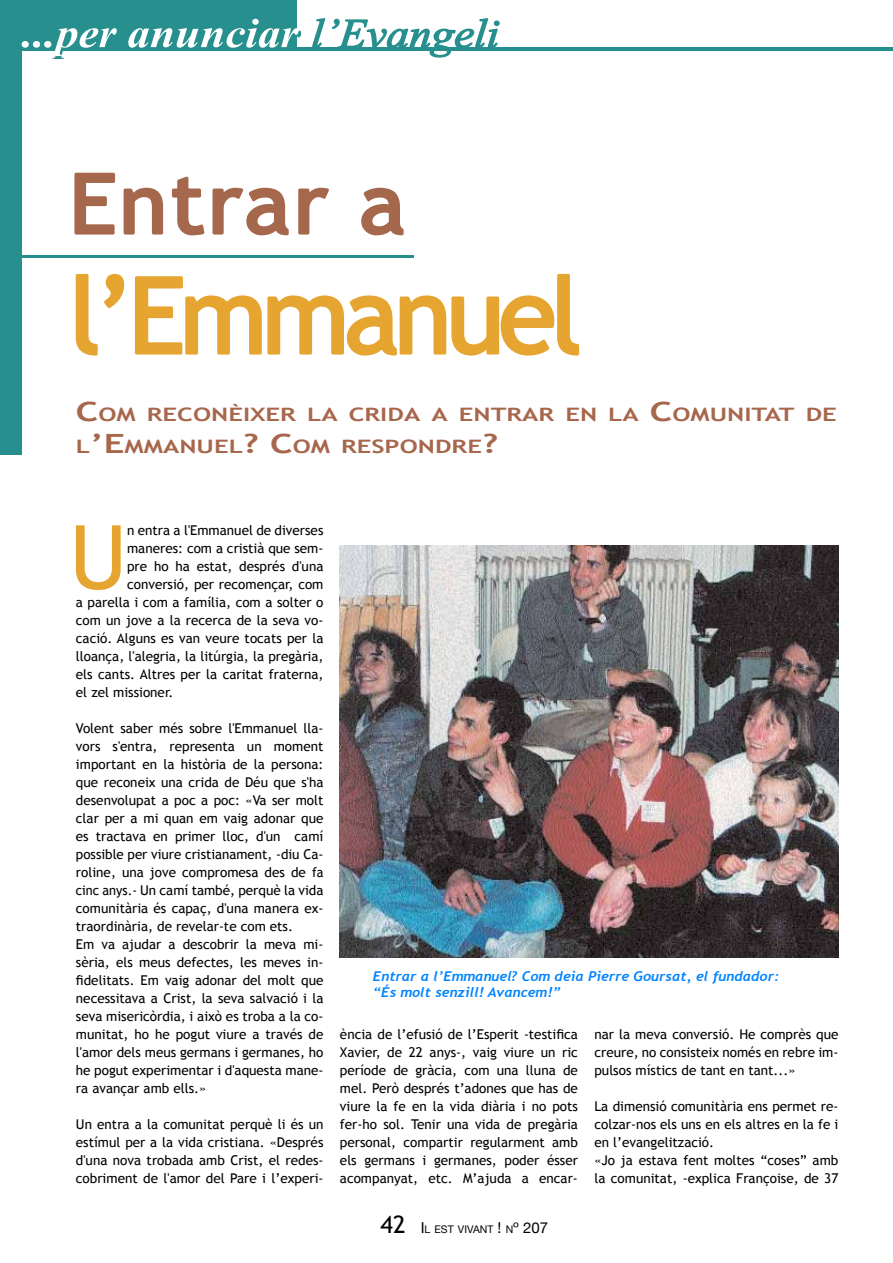
<style>
.page{position:relative;width:893px;height:1263px;background:#fff}
.page>*{position:absolute;margin:0;border:0;box-sizing:border-box;transform-origin:0 0}
.t1{font:105.3px "Trebuchet MS";letter-spacing:-.05em;color:#e6a531}
.t2{font:88.95px "Trebuchet MS";color:#e6a531}
.t3{font:82.2px "Trebuchet MS";letter-spacing:.03em;color:#a5684c;scale:1.07 1}
.t4{font:700 51.9px "Vijaya";color:#fff;scale:1.08 1}
.t5{font:700 18.6px/32.2px "Trebuchet MS";color:#a7674c;scale:1.39 1}
.t6{font:13.5px/18px "Trebuchet MS";color:#000;text-align:justify}
.t7{font:italic 700 13.5px/16.2px "Trebuchet";color:#0084ff;scale:1.05 1}
.t8{font:10.5px "Helvetica Neue";color:#000}
.s1{font-weight:400;color:#278f8e}
.s2{font-size:26.55px}
.s3{font-family:"Trebuchet MS";font-size:24px}
.s4{font-size:15px}
</style>
<div class="page">
<hr style="left:0;top:48px;width:893px;height:3px;background:#278f8e">
<div style="left:0;top:0;width:21px;height:454px;background:#278f8e"></div>
<div style="left:0;top:0;width:297px;height:50px;background:#278f8e"></div>
<svg style="left:74px;top:172px;width:215px;height:64px"></svg>
<svg style="left:298px;top:187px;width:31px;height:48px"></svg>
<svg style="left:361px;top:187px;width:43px;height:49px"></svg>
<svg style="left:75px;top:273px;width:50px;height:83px"></svg>
<svg style="left:134px;top:273px;width:446px;height:83px"></svg>
<svg style="left:311px;top:18px;width:190px;height:40px"></svg>
<svg style="left:53px;top:30px;width:248px;height:28px"></svg>
<hr style="left:0;top:255px;width:413px;height:2px;background:#278f8e">
<img style="left:340px;top:546px;width:499px;height:411px">
<h3 class="t4" style="left:22px;top:-8px;width:443px">...per anunciar <span class="s1">l’Evangeli</span></h3>
<h3 class="t3" style="left:70px;top:156px;width:315px">Entrar a</h3>
<h1 class="t1" style="left:70px;top:254px;width:514px">l’Emmanuel</h1>
<h3 class="t5" style="left:76px;top:398px;width:549px"><span class="s2">C</span>OM RECONÈIXER LA CRIDA A ENTRAR EN LA <span class="s2">C</span>OMUNITAT DE<br>L<span class="s2">’E</span>MMANUEL<span class="s2">? C</span>OM RESPONDRE<span class="s2">?</span></h3>
<h2 class="t2" style="left:69px;top:505px;width:59px">U</h2>
<p class="t6" style="left:127px;top:521px;width:198px">n entra a l'Emmanuel de diverses</p>
<p class="t6" style="left:127px;top:539px;width:198px">maneres: com a cristià que sem-</p>
<p class="t6" style="left:127px;top:557px;width:198px">pre ho ha estat, després d'una</p>
<p class="t6" style="left:127px;top:575px;width:198px">conversió, per recomençar, com</p>
<p class="t6" style="left:76px;top:593px;width:249px">a parella i com a família, com a solter o</p>
<p class="t6" style="left:76px;top:611px;width:249px">com un jove a la recerca de la seva vo-</p>
<p class="t6" style="left:76px;top:629px;width:249px">cació. Alguns es van veure tocats per la</p>
<p class="t6" style="left:76px;top:647px;width:249px">lloança, l'alegria, la litúrgia, la pregària,</p>
<p class="t6" style="left:76px;top:665px;width:249px">els cants. Altres per la caritat fraterna,</p>
<p class="t6" style="left:76px;top:683px;width:99px">el zel missioner.</p>
<p class="t6" style="left:76px;top:719px;width:249px;text-align:left">Volent saber més sobre l'Emmanuel lla&shy;vors s'entra, representa un moment important en la història de la persona: que reconeix una crida de Déu que s'ha desenvolupat a poc a poc: «Va ser molt clar per a mi quan em vaig adonar que es tractava en primer lloc, d'un camí possible per viure cristianament, -diu Ca&shy;roline, una jove compromesa des de fa cinc anys.- Un camí també, perquè la vida comunitària és capaç, d'una manera ex&shy;traordinària, de revelar-te com ets.<br>Em va ajudar a descobrir la meva mi&shy;sèria, els meus defectes, les meves in&shy;fidelitats. Em vaig adonar del molt que necessitava a Crist, la seva salvació i la seva misericòrdia, i això es troba a la co&shy;munitat, ho he pogut viure a través de l'amor dels meus germans i germanes, ho he pogut experimentar i d'aquesta mane&shy;ra avançar amb ells.»</p>
<p class="t6" style="left:76px;top:1115px;width:249px">Un entra a la comunitat perquè li és un estímul per a la vida cristiana. «Després d'una nova trobada amb Crist, el redes&shy;cobriment de l'amor del Pare i l’experi-</p>
<p class="t7" style="left:373px;top:968px;width:388px">Entrar a l’Emmanuel? Com deia Pierre Goursat, el fundador: “És molt senzill! Avancem!”</p>
<p class="t6" style="left:340px;top:1025px;width:239px">ència de l’efusió de l’Esperit -testifica Xavier, de 22 anys-, vaig viure un ric període de gràcia, com una lluna de mel. Però després t’adones que has de viure la fe en la vida diària i no pots fer-ho sol. Tenir una vida de pregària personal, compartir regularment amb els germans i germanes, poder ésser acompanyat, etc. M’ajuda a encar-</p>
<p class="t6" style="left:594px;top:1025px;width:245px">nar la meva conversió. He comprès que creure, no consisteix només en rebre im&shy;pulsos místics de tant en tant...»</p>
<p class="t6" style="left:594px;top:1097px;width:245px;text-align:left">La dimensió comunitària ens permet re&shy;colzar-nos els uns en els altres en la fe i en l’evangelització.<br>«Jo ja estava fent moltes “coses” amb la comunitat, -explica Françoise, de 37</p>
<p class="t8" style="left:380px;top:1223px;width:169px"><span class="s3">42</span> <span class="s4">I</span>L EST VIVANT <span class="s4">!</span> N<span class="s4">º 207</span></p>
</div>
